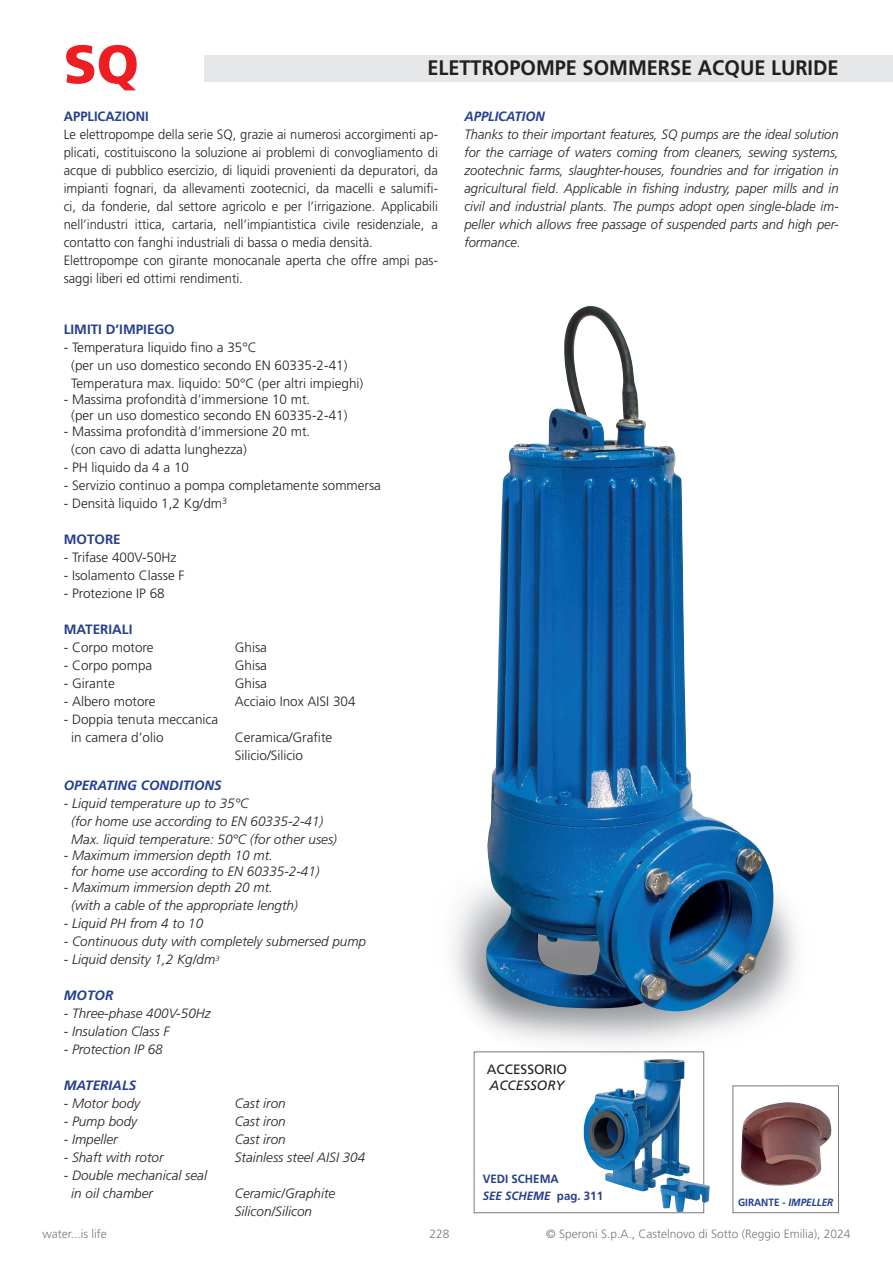
<style>
.page{position:relative;width:893px;height:1263px;background:#fff}
.page>*{position:absolute;margin:0;border:0;box-sizing:border-box;transform-origin:0 0}
.t1{font:900 54px "Frutiger LT Std";color:#ee1d23}
.t2{font:700 21px "Frutiger LT Std";color:#231f20;scale:.95 1}
.t3{font:300 13.5px/18px "Frutiger LT Std";color:#231f20}
.t4{font:italic 300 13.5px/18px "Frutiger LT Std";color:#231f20}
.t5{font:300 13.5px/18px "Frutiger LT Std";color:#231f20;scale:.96 1}
.t6{font:italic 300 13.5px/18px "Frutiger LT Std";color:#231f20;text-align:justify;scale:.96 1}
.t7{font:italic 700 13.5px "Frutiger LT Std";color:#253f8e}
.t8{font:700 13.5px "Frutiger LT Std";color:#253f8e}
.t9{font:700 13.5px "Frutiger LT Std";color:#253f8e;scale:.96 1}
.t10{font:italic 700 13.5px "Frutiger LT Std";color:#253f8e;scale:.96 1}
.t11{font:13.5px "Frutiger LT Std";color:#231f20}
.t12{font:italic 13.5px "Frutiger LT Std";color:#231f20}
.t13{font:300 12px "Frutiger LT Std";color:#76787b}
.t14{font:700 12px/16.5px "Frutiger LT Std";color:#253f8e;scale:.96 1}
.t15{font:700 10.5px "Frutiger LT Std";color:#253f8e;scale:.95 1}
.s1{font-style:italic}
</style>
<div class="page">
<div style="left:204px;top:55px;width:689px;height:26px;background:#e6e7e9"></div>
<img style="left:486px;top:306px;width:290px;height:708px">
<div style="left:733px;top:1085px;width:106px;height:128px;background:#fff;border:1px solid #76787b"></div>
<img style="left:741px;top:1102px;width:91px;height:84px">
<div style="left:474px;top:1051px;width:230px;height:162px;border:1px solid #76787b"></div>
<img style="left:583px;top:1059px;width:107px;height:132px">
<h1 class="t1" style="left:64px;top:32px;width:77px">SQ</h1>
<h2 class="t2" style="left:427px;top:55px;width:434px">ELETTROPOMPE SOMMERSE ACQUE LURIDE</h2>
<p class="t9" style="left:64px;top:108px;width:90px">APPLICAZIONI</p>
<p class="t5" style="left:64px;top:125px;width:391px">Le elettropompe della serie SQ, grazie ai numerosi accorgimenti ap&shy;plicati, costituiscono la soluzione ai problemi di convogliamento di acque di pubblico esercizio, di liquidi provenienti da depuratori, da impianti fognari, da allevamenti zootecnici, da macelli e salumifi&shy;ci, da fonderie, dal settore agricolo e per l’irrigazione. Applicabili nell’industri ittica, cartaria, nell’impiantistica civile residenziale, a contatto con fanghi industriali di bassa o media densità.<br>Elettropompe con girante monocanale aperta che offre ampi pas&shy;saggi liberi ed ottimi rendimenti.</p>
<p class="t8" style="left:64px;top:321px;width:113px">LIMITI D’IMPIEGO</p>
<p class="t3" style="left:71px;top:338px;width:293px;text-indent:-8px">- Temperatura liquido fino a 35°C<br>(per un uso domestico secondo EN 60335-2-41)<br>Temperatura max. liquido: 50°C (per altri impieghi)</p>
<p class="t3" style="left:71px;top:391px;width:278px;line-height:16.2px;text-indent:-8px">- Massima profondità d’immersione 10 mt.<br>(per un uso domestico secondo EN 60335-2-41)</p>
<p class="t3" style="left:71px;top:423px;width:241px;text-indent:-8px">- Massima profondità d’immersione 20 mt. (con cavo di adatta lunghezza)</p>
<p class="t3" style="left:64px;top:459px;width:127px">- PH liquido da 4 a 10</p>
<p class="t3" style="left:64px;top:477px;width:319px">- Servizio continuo a pompa completamente sommersa</p>
<p class="t3" style="left:64px;top:495px;width:165px">- Densità liquido 1,2 Kg/dm<sup>3</sup></p>
<p class="t8" style="left:64px;top:532px;width:59px">MOTORE</p>
<p class="t3" style="left:64px;top:549px;width:114px">- Trifase 400V-50Hz</p>
<p class="t3" style="left:64px;top:567px;width:122px">- Isolamento Classe F</p>
<p class="t3" style="left:64px;top:585px;width:103px">- Protezione IP 68</p>
<p class="t8" style="left:64px;top:622px;width:70px">MATERIALI</p>
<p class="t3" style="left:64px;top:639px;width:91px">- Corpo motore</p>
<p class="t3" style="left:235px;top:639px;width:34px">Ghisa</p>
<p class="t3" style="left:64px;top:657px;width:90px">- Corpo pompa</p>
<p class="t3" style="left:235px;top:657px;width:34px">Ghisa</p>
<p class="t3" style="left:64px;top:675px;width:52px">- Girante</p>
<p class="t3" style="left:235px;top:675px;width:34px">Ghisa</p>
<p class="t3" style="left:64px;top:693px;width:93px">- Albero motore</p>
<p class="t3" style="left:235px;top:693px;width:122px">Acciaio Inox AISI 304</p>
<p class="t3" style="left:71px;top:711px;width:149px;text-indent:-8px">- Doppia tenuta meccanica in camera d’olio</p>
<p class="t3" style="left:235px;top:729px;width:99px">Ceramica/Grafite<br>Silicio/Silicio</p>
<p class="t7" style="left:64px;top:777px;width:160px">OPERATING CONDITIONS</p>
<p class="t4" style="left:71px;top:794px;width:267px;text-indent:-8px">- Liquid temperature up to 35°C<br>(for home use according to EN 60335-2-41)<br>Max. liquid temperature: 50°C (for other uses)</p>
<p class="t4" style="left:71px;top:847px;width:250px;line-height:16.2px;text-indent:-8px">- Maximum immersion depth 10 mt.<br>for home use according to EN 60335-2-41)</p>
<p class="t4" style="left:71px;top:879px;width:228px;text-indent:-8px">- Maximum immersion depth 20 mt. (with a cable of the appropriate length)</p>
<p class="t4" style="left:64px;top:915px;width:141px">- Liquid PH from 4 to 10</p>
<p class="t4" style="left:64px;top:933px;width:304px">- Continuous duty with completely submersed pump</p>
<p class="t4" style="left:64px;top:951px;width:157px">- Liquid density 1,2 Kg/dm<sup>3</sup></p>
<p class="t7" style="left:64px;top:988px;width:51px">MOTOR</p>
<p class="t4" style="left:64px;top:1005px;width:149px">- Three-phase 400V-50Hz</p>
<p class="t4" style="left:64px;top:1023px;width:107px">- Insulation Class F</p>
<p class="t4" style="left:64px;top:1041px;width:101px">- Protection IP 68</p>
<p class="t7" style="left:64px;top:1078px;width:74px">MATERIALS</p>
<p class="t4" style="left:64px;top:1095px;width:78px">- Motor body</p>
<p class="t4" style="left:235px;top:1095px;width:53px">Cast iron</p>
<p class="t4" style="left:64px;top:1113px;width:75px">- Pump body</p>
<p class="t4" style="left:235px;top:1113px;width:53px">Cast iron</p>
<p class="t4" style="left:64px;top:1131px;width:55px">- Impeller</p>
<p class="t4" style="left:235px;top:1131px;width:53px">Cast iron</p>
<p class="t4" style="left:64px;top:1149px;width:101px">- Shaft with rotor</p>
<p class="t4" style="left:235px;top:1149px;width:132px">Stainless steel AISI 304</p>
<p class="t4" style="left:71px;top:1167px;width:137px;text-indent:-8px">- Double mechanical seal in oil chamber</p>
<p class="t4" style="left:235px;top:1185px;width:102px">Ceramic/Graphite<br>Silicon/Silicon</p>
<p class="t10" style="left:464px;top:109px;width:85px">APPLICATION</p>
<p class="t6" style="left:464px;top:126px;width:391px">Thanks to their important features, SQ pumps are the ideal solution for the carriage of waters coming from cleaners, sewing systems, zootechnic farms, slaughter-houses, foundries and for irrigation in agricultural field. Applicable in fishing industry, paper mills and in civil and industrial plants. The pumps adopt open single-blade im&shy;peller which allows free passage of suspended parts and high per&shy;formance.</p>
<p class="t11" style="left:487px;top:1061px;width:82px">ACCESSORIO</p>
<p class="t12" style="left:490px;top:1077px;width:76px">ACCESSORY</p>
<p class="t14" style="left:483px;top:1171px;width:127px">VEDI SCHEMA<br><span class="s1">SEE SCHEME</span> pag. 311</p>
<p class="t15" style="left:738px;top:1196px;width:102px">GIRANTE - <span class="s1">IMPELLER</span></p>
<p class="t13" style="left:43px;top:1227px;width:66px">water...is life</p>
<p class="t13" style="left:429px;top:1227px;width:22px">228</p>
<p class="t13" style="left:546px;top:1227px;width:306px">© Speroni S.p.A., Castelnovo di Sotto (Reggio Emilia), 2024</p>
</div>
